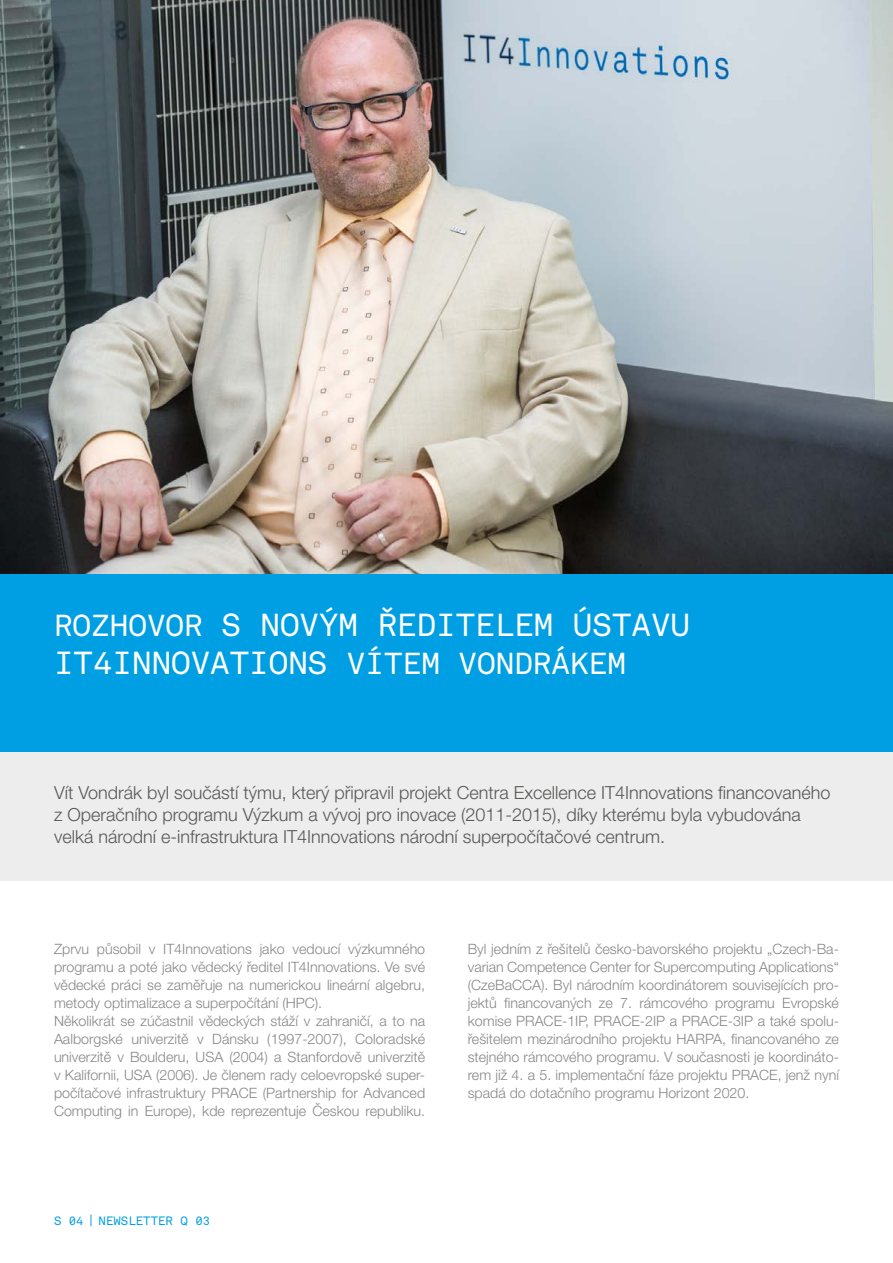
<style>
.page{position:relative;width:893px;height:1263px;background:#fff}
.page>*{position:absolute;margin:0;border:0;box-sizing:border-box;transform-origin:0 0}
.t1{font:31.5px/37.8px "Akkurat Mono Pro";color:#fff}
.t2{font:300 18px/21.6px "Helvetica Neue LT Pro";color:#575756}
.t3{font:300 14.25px/18px "Helvetica Neue LT Pro";color:#878787}
.t4{font:12px "Akkurat Mono Pro";color:#009fe3}
.s1{font-size:30px}
</style>
<div class="page">
<img style="left:0;top:0;width:893px;height:574px">
<div style="left:0;top:574px;width:893px;height:187px;background:#009fe3"></div>
<div style="left:0;top:753px;width:893px;height:128px;background:#ededed"></div>
<svg style="left:91px;top:1214px;width:1px;height:12px"></svg>
<h1 class="t1" style="left:54px;top:607px;width:638px"><span class="s1">ROZHOVOR</span> S NOVÝM ŘEDITELEM ÚSTAVU<br>IT4INNOVATIONS <span class="s1">VÍTEM VONDRÁKEM</span></h1>
<p class="t2" style="left:54px;top:782px;width:778px">Vít Vondrák byl součástí týmu, který připravil projekt Centra Excellence IT4Innovations financovaného z Operačního programu Výzkum a vývoj pro inovace (2011-2015), díky kterému byla vybudována velká národní e-infrastruktura IT4Innovations národní superpočítačové centrum.</p>
<p class="t3" style="left:54px;top:940px;width:373px">Zprvu působil v IT4Innovations jako vedoucí výzkumného programu a poté jako vědecký ředitel IT4Innovations. Ve své vědecké práci se zaměřuje na numerickou lineární algebru, metody optimalizace a superpočítání (HPC).<br>Několikrát se zúčastnil vědeckých stáží v zahraničí, a to na Aalborgské univerzitě v Dánsku (1997-2007), Coloradské univerzitě v Boulderu, USA (2004) a Stanfordově univerzitě v Kalifornii, USA (2006). Je členem rady celoevropské super&shy;počítačové infrastruktury PRACE (Partnership for Advanced Computing in Europe), kde reprezentuje Českou republiku.</p>
<p class="t4" style="left:54px;top:1214px;width:158px">S 04 NEWSLETTER Q 03</p>
<p class="t3" style="left:468px;top:940px;width:373px;text-align:justify">Byl jedním z řešitelů česko-bavorského projektu „Czech-Ba&shy;varian Competence Center for Supercomputing Applications“ (CzeBaCCA). Byl národním koordinátorem souvisejících pro&shy;jektů financovaných ze 7. rámcového programu Evropské komise PRACE-1IP, PRACE-2IP a PRACE-3IP a také spolu&shy;řešitelem mezinárodního projektu HARPA, financovaného ze stejného rámcového programu. V současnosti je koordináto&shy;rem již 4. a 5. implementační fáze projektu PRACE, jenž nyní spadá do dotačního programu Horizont 2020.</p>
</div>
